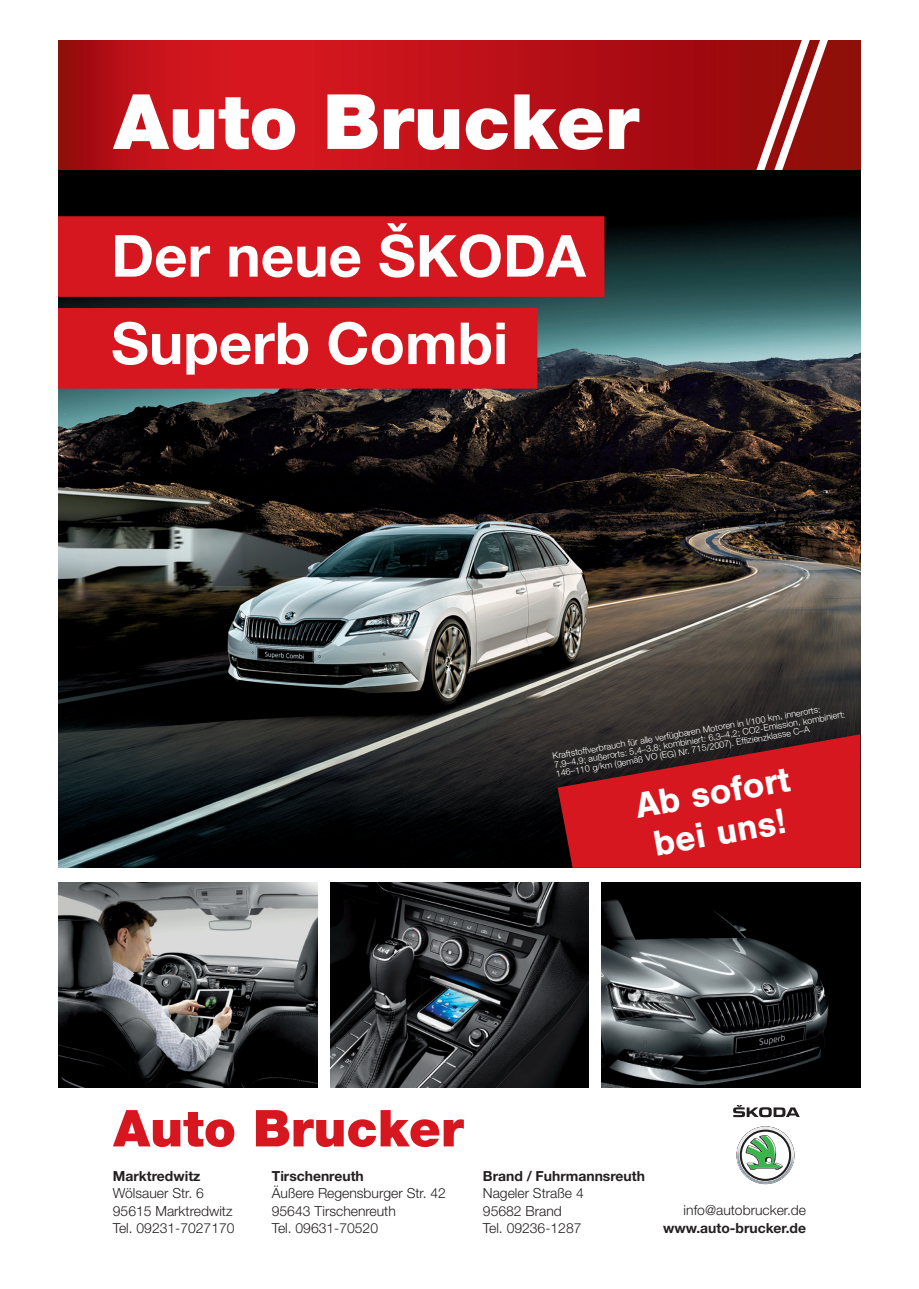
<style>
.page{position:relative;width:919px;height:1289px;background:#fff}
.page>*{position:absolute;margin:0;border:0;box-sizing:border-box;transform-origin:0 0}
.t1{font:700 57.9px/87.4px "Helvetica Neue LT Pro";color:#fff}
.t2{font:37.05px/40.5px "Sans Bold OV YLLSDA";color:#fff;text-align:center}
.t3{font:300 13.95px/17.4px "Helvetica Neue LT Pro";color:#231f20}
.t4{font:700 13.95px "Helvetica Neue LT Pro";color:#231f20}
.t5{font:300 9px/9px "Helvetica Neue LT Pro";color:#fff}
</style>
<div class="page">
<img style="left:59px;top:169px;width:801px;height:698px">
<svg style="left:557px;top:734px;width:303px;height:133px;background:#af181f"></svg>
<img style="left:59px;top:882px;width:258px;height:205px">
<img style="left:330px;top:882px;width:259px;height:205px">
<img style="left:601px;top:882px;width:259px;height:205px">
<svg style="left:113px;top:1110px;width:351px;height:36px"></svg>
<svg style="left:736px;top:1126px;width:58px;height:58px"></svg>
<svg style="left:733px;top:1105px;width:66px;height:12px"></svg>
<svg style="left:59px;top:216px;width:545px;height:172px;background:#c11d24"></svg>
<svg style="left:59px;top:40px;width:801px;height:129px;background:#b60f15"></svg>
<svg style="left:748px;top:40px;width:88px;height:129px"></svg>
<svg style="left:113px;top:94px;width:526px;height:56px"></svg>
<h1 class="t1" style="left:111px;top:210px;width:476px">Der neue ŠKODA<br>Superb Combi</h1>
<p class="t5" style="left:552px;top:751px;width:297px;rotate:-10deg">Kraftstoffverbrauch für alle verfügbaren Motoren in l/100 km, innerorts:<br>7,9–4,9; außerorts: 5,4–3,8; kombiniert: 6,3–4,2; CO2-Emission, kombiniert:<br>146–110 g/km (gemäß VO (EG) Nr. 715/2007). Effi zienzklasse C–A</p>
<h2 class="t2" style="left:632px;top:786px;width:158px;rotate:-10deg">Ab sofort bei uns!</h2>
<h3 class="t4" style="left:113px;top:1166px;width:89px">Marktredwitz</h3>
<h3 class="t3" style="left:113px;top:1184px;width:123px">Wölsauer Str. 6<br>95615 Marktredwitz<br>Tel. 09231-7027170</h3>
<h3 class="t4" style="left:272px;top:1166px;width:93px">Tirschenreuth</h3>
<h3 class="t3" style="left:272px;top:1184px;width:175px">Äußere Regensburger Str. 42<br>95643 Tirschenreuth<br>Tel. 09631-70520</h3>
<h3 class="t4" style="left:483px;top:1166px;width:163px">Brand / Fuhrmannsreuth</h3>
<h3 class="t3" style="left:483px;top:1184px;width:102px">Nageler Straße 4<br>95682 Brand<br>Tel. 09236-1287</h3>
<h3 class="t3" style="left:683px;top:1201px;width:124px">info@autobrucker.de</h3>
<h3 class="t4" style="left:663px;top:1218px;width:144px">www.auto-brucker.de</h3>
</div>
